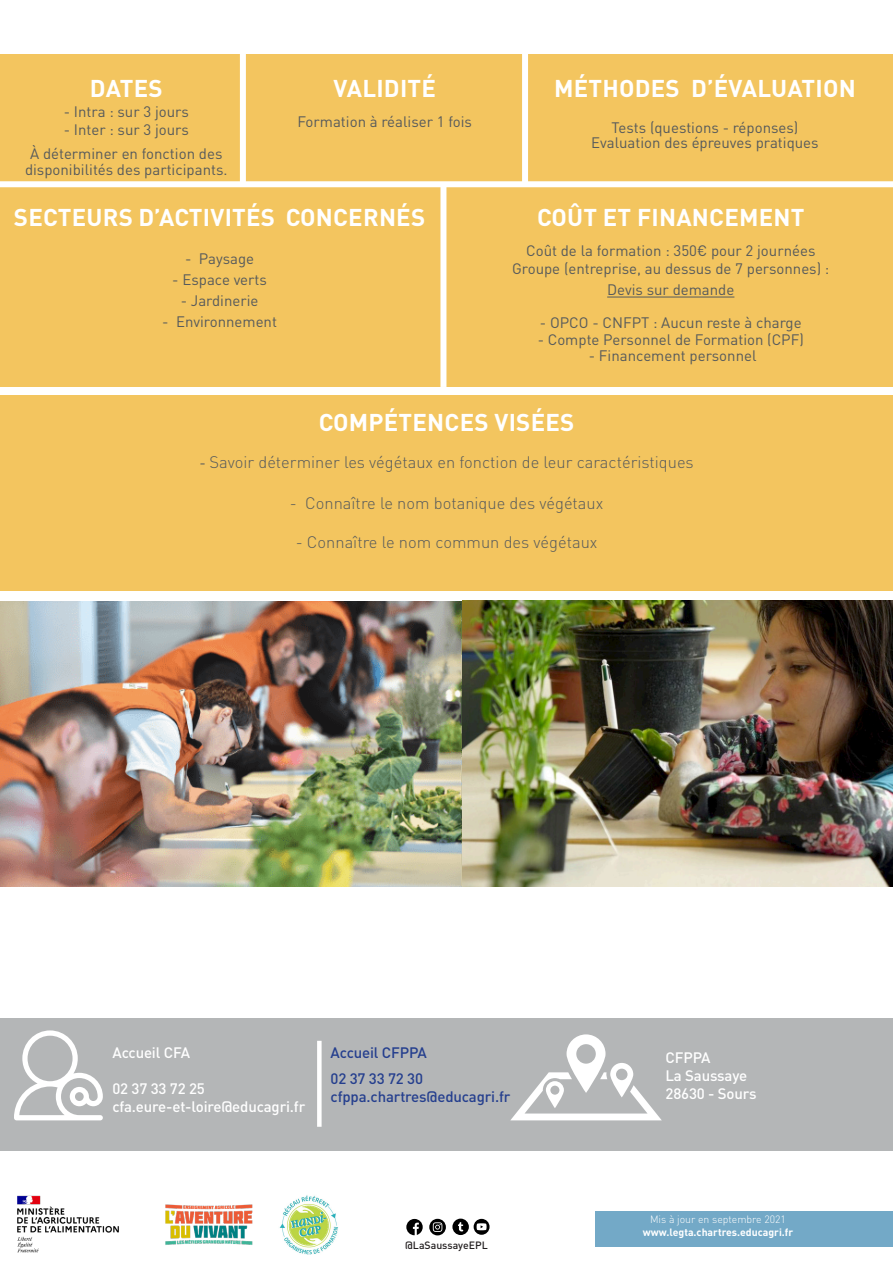
<style>
.page{position:relative;width:893px;height:1263px;background:#fff}
.page>*{position:absolute;margin:0;border:0;box-sizing:border-box;transform-origin:0 0}
.t1{font:700 24px "DIN Pro";letter-spacing:.01em;color:#fff}
.t2{font:300 16.5px "DIN Pro";color:#565a5c}
.t3{font:15px/16.5px "DIN Pro";color:#565a5c;text-align:center}
.t4{font:500 15px "DIN Pro";letter-spacing:-.01em;color:#fff}
.t5{font:500 15px "DIN Pro";letter-spacing:-.01em;color:#253f8e}
.t6{font:700 10.5px "DIN Pro";color:#fff}
.t7{font:300 10.5px "DIN Pro";color:#fff}
.t8{font:500 10.5px "DIN Pro";color:#231f20}
.s1{font-weight:400;font-size:15px}
</style>
<div class="page">
<div style="left:0;top:54px;width:893px;height:333px;background:#f3c55f"></div>
<div style="left:595px;top:1211px;width:298px;height:35px;background:#73a9c7"></div>
<img style="left:165px;top:1204px;width:88px;height:41px">
<img style="left:17px;top:1195px;width:102px;height:58px">
<img style="left:279px;top:1195px;width:59px;height:60px">
<hr style="left:607px;top:297px;width:127px;height:1px;background:#565a5c">
<div style="left:0;top:181px;width:893px;height:6px;background:#fff"></div>
<div style="left:240px;top:54px;width:6px;height:130px;background:#fff"></div>
<div style="left:522px;top:54px;width:6px;height:130px;background:#fff"></div>
<div style="left:440px;top:185px;width:6px;height:202px;background:#fff"></div>
<svg style="left:429px;top:1219px;width:17px;height:16px"></svg>
<svg style="left:452px;top:1218px;width:38px;height:17px"></svg>
<svg style="left:406px;top:1219px;width:17px;height:16px"></svg>
<div style="left:0;top:1018px;width:893px;height:132px;background:#b4b6b7"></div>
<svg style="left:511px;top:1034px;width:151px;height:86px"></svg>
<svg style="left:14px;top:1030px;width:89px;height:90px"></svg>
<div style="left:317px;top:1041px;width:5px;height:86px;background:#fff"></div>
<div style="left:0;top:395px;width:893px;height:196px;background:#f3c55f"></div>
<img style="left:0;top:601px;width:893px;height:285px">
<p class="t1" style="left:90px;top:72px;width:74px">DATES</p>
<p class="t3" style="left:64px;top:102px;width:127px">- Intra : sur 3 jours</p>
<p class="t3" style="left:64px;top:120px;width:127px">- Inter : sur 3 jours</p>
<p class="t3" style="left:25px;top:144px;width:204px">À déterminer en fonction des disponibilités des participants.</p>
<p class="t1" style="left:333px;top:72px;width:104px">VALIDITÉ</p>
<p class="t3" style="left:297px;top:113px;width:176px">Formation à réaliser 1 fois</p>
<p class="t1" style="left:14px;top:201px;width:413px">SECTEURS D’ACTIVITÉS CONCERNÉS</p>
<p class="t3" style="left:185px;top:249px;width:71px">- Paysage</p>
<p class="t3" style="left:172px;top:270px;width:96px">- Espace verts</p>
<p class="t3" style="left:181px;top:291px;width:79px">- Jardinerie</p>
<p class="t3" style="left:162px;top:312px;width:116px">- Environnement</p>
<p class="t1" style="left:554px;top:72px;width:303px">MÉTHODES D’ÉVALUATION</p>
<p class="t3" style="left:611px;top:119px;width:188px">Tests (questions - réponses)</p>
<p class="t3" style="left:591px;top:134px;width:229px">Evaluation des épreuves pratiques</p>
<p class="t1" style="left:537px;top:201px;width:269px">COÛT ET FINANCEMENT</p>
<p class="t3" style="left:526px;top:242px;width:291px">Coût de la formation : 350€ pour 2 journées</p>
<p class="t3" style="left:512px;top:260px;width:319px">Groupe (entreprise, au dessus de 7 personnes) :</p>
<p class="t3" style="left:607px;top:281px;width:129px">Devis sur demande</p>
<p class="t3" style="left:540px;top:314px;width:263px">- OPCO - CNFPT : Aucun reste à charge</p>
<p class="t3" style="left:538px;top:330px;width:268px">- Compte Personnel de Formation (CPF)</p>
<p class="t3" style="left:589px;top:347px;width:169px">- Financement personnel</p>
<p class="t1" style="left:319px;top:406px;width:257px">COMPÉTENCES VISÉES</p>
<p class="t2" style="left:199px;top:451px;width:496px"><span class="s1">-</span> Savoir déterminer les végétaux en fonction de leur caractéristiques</p>
<p class="t2" style="left:290px;top:492px;width:315px">- Connaître le nom botanique des végétaux</p>
<p class="t2" style="left:296px;top:531px;width:303px">- Connaître le nom commun des végétaux</p>
<p class="t4" style="left:112px;top:1042px;width:79px">Accueil CFA</p>
<p class="t4" style="left:112px;top:1078px;width:94px">02 37 33 72 25</p>
<p class="t4" style="left:112px;top:1096px;width:194px">cfa.eure-et-loire@educagri.fr</p>
<p class="t5" style="left:331px;top:1042px;width:98px">Accueil CFPPA</p>
<p class="t5" style="left:331px;top:1068px;width:94px">02 37 33 72 30</p>
<p class="t5" style="left:331px;top:1086px;width:181px">cfppa.chartres@educagri.fr</p>
<p class="t8" style="left:405px;top:1238px;width:84px">@LaSaussayeEPL</p>
<p class="t4" style="left:665px;top:1048px;width:47px">CFPPA</p>
<p class="t4" style="left:665px;top:1066px;width:83px">La Saussaye</p>
<p class="t4" style="left:665px;top:1084px;width:93px">28630 - Sours</p>
<p class="t7" style="left:650px;top:1212px;width:138px">Mis à jour en septembre 2021</p>
<p class="t6" style="left:643px;top:1225px;width:152px">www.legta.chartres.educagri.fr</p>
</div>
